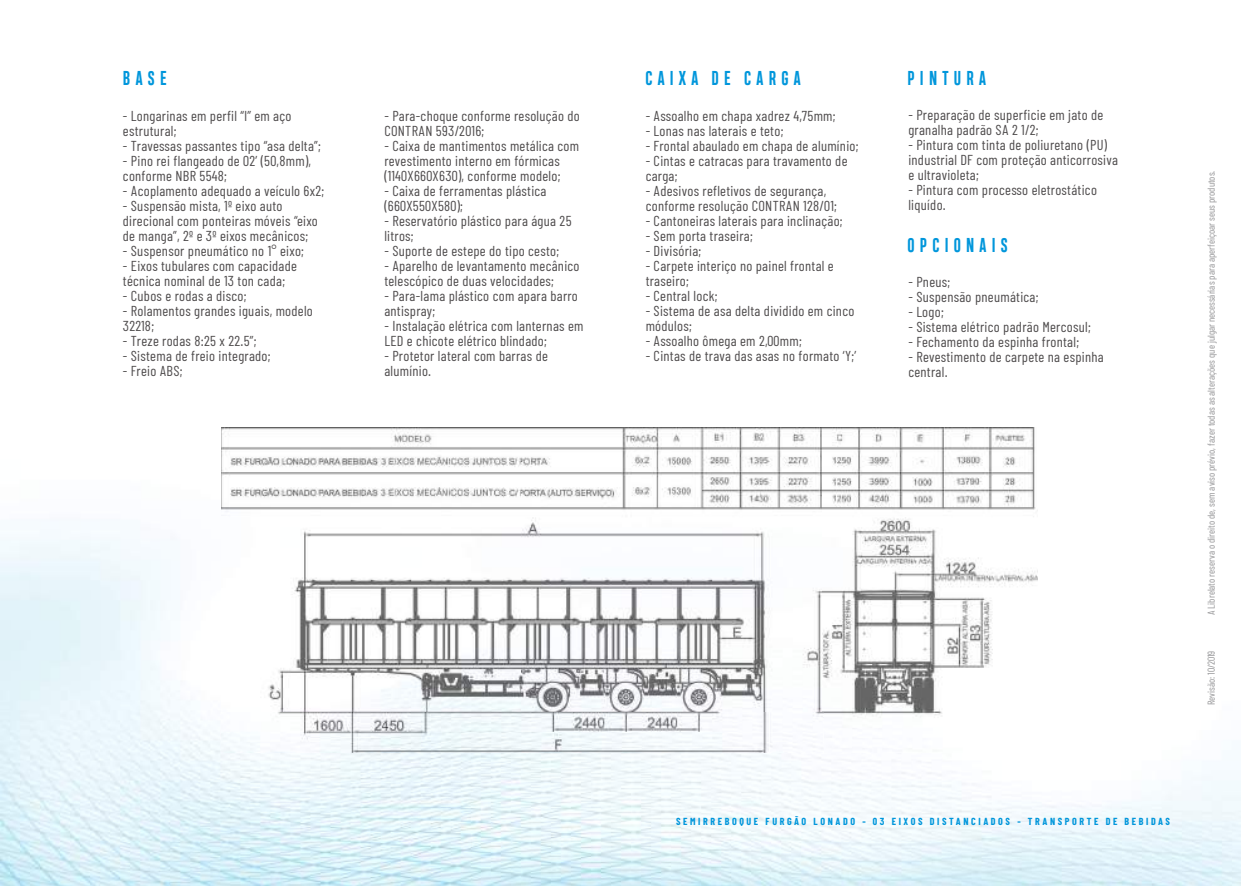
<style>
.page{position:relative;width:1241px;height:886px;background:#fff}
.page>*{position:absolute;margin:0;border:0;box-sizing:border-box;transform-origin:0 0}
.t1{font:700 18.75px "Heading Compressed Pro";letter-spacing:.28em;color:#0096db}
.t2{font:14.38px/15px "Ashley";letter-spacing:.02em;color:#4e4b4c}
.t3{font:10px "Ashley";color:#969698}
.t4{font:700 10px "Ashley";letter-spacing:.26em;color:#0096db}
</style>
<div class="page">
<img style="left:0;top:427px;width:1240px;height:459px">
<img style="left:221px;top:428px;width:816px;height:325px">
<h1 class="t1" style="left:123px;top:67px;width:45px">BASE</h1>
<h1 class="t1" style="left:645px;top:67px;width:157px">CAIXA DE CARGA</h1>
<h1 class="t1" style="left:907px;top:67px;width:80px">PINTURA</h1>
<p class="t2" style="left:123px;top:108px;width:170px">- Longarinas em perfil “l” em aço estrutural;</p>
<p class="t2" style="left:123px;top:138px;width:199px">- Travessas passantes tipo “asa delta”;</p>
<p class="t2" style="left:123px;top:153px;width:189px">- Pino rei flangeado de 02’ (50,8mm), conforme NBR 5548;</p>
<p class="t2" style="left:123px;top:183px;width:203px">- Acoplamento adequado a veículo 6x2;</p>
<p class="t2" style="left:123px;top:198px;width:196px">- Suspensão mista, 1º eixo auto direcional com ponteiras móveis “eixo de manga”, 2º e 3º eixos mecânicos;</p>
<p class="t2" style="left:123px;top:243px;width:182px">- Suspensor pneumático no 1° eixo;</p>
<p class="t2" style="left:123px;top:258px;width:175px">- Eixos tubulares com capacidade técnica nominal de 13 ton cada;</p>
<p class="t2" style="left:123px;top:288px;width:125px">- Cubos e rodas a disco;</p>
<p class="t2" style="left:123px;top:303px;width:191px">- Rolamentos grandes iguais, modelo<br>32218;</p>
<p class="t2" style="left:123px;top:333px;width:135px">- Treze rodas 8:25 x 22.5”;</p>
<p class="t2" style="left:123px;top:348px;width:149px">- Sistema de freio integrado;</p>
<p class="t2" style="left:123px;top:362px;width:61px">- Freio ABS;</p>
<p class="t2" style="left:384px;top:108px;width:197px">- Para-choque conforme resolução do<br>CONTRAN 593/2016;</p>
<p class="t2" style="left:384px;top:138px;width:196px">- Caixa de mantimentos metálica com revestimento interno em fórmicas (1140X660X630), conforme modelo;</p>
<p class="t2" style="left:384px;top:183px;width:164px">- Caixa de ferramentas plástica (660X550X580);</p>
<p class="t2" style="left:384px;top:213px;width:189px">- Reservatório plástico para água 25 litros;</p>
<p class="t2" style="left:384px;top:243px;width:176px">- Suporte de estepe do tipo cesto;</p>
<p class="t2" style="left:384px;top:258px;width:197px">- Aparelho de levantamento mecânico telescópico de duas velocidades;</p>
<p class="t2" style="left:384px;top:288px;width:195px">- Para-lama plástico com apara barro antispray;</p>
<p class="t2" style="left:384px;top:318px;width:200px">- Instalação elétrica com lanternas em<br>LED e chicote elétrico blindado;</p>
<p class="t2" style="left:384px;top:348px;width:165px">- Protetor lateral com barras de alumínio.</p>
<p class="t2" style="left:645px;top:107px;width:191px">- Assoalho em chapa xadrez 4,75mm;</p>
<p class="t2" style="left:645px;top:122px;width:139px">- Lonas nas laterais e teto;</p>
<p class="t2" style="left:645px;top:137px;width:214px">- Frontal abaulado em chapa de alumínio;</p>
<p class="t2" style="left:645px;top:152px;width:203px">- Cintas e catracas para travamento de carga;</p>
<p class="t2" style="left:645px;top:182px;width:193px">- Adesivos refletivos de segurança, conforme resolução CONTRAN 128/01;</p>
<p class="t2" style="left:645px;top:212px;width:198px">- Cantoneiras laterais para inclinação;</p>
<p class="t2" style="left:645px;top:227px;width:109px">- Sem porta traseira;</p>
<p class="t2" style="left:645px;top:242px;width:57px">- Divisória;</p>
<p class="t2" style="left:645px;top:257px;width:190px">- Carpete interiço no painel frontal e traseiro;</p>
<p class="t2" style="left:645px;top:287px;width:73px">- Central lock;</p>
<p class="t2" style="left:645px;top:302px;width:210px">- Sistema de asa delta dividido em cinco módulos;</p>
<p class="t2" style="left:645px;top:332px;width:158px">- Assoalho ômega em 2,00mm;</p>
<p class="t2" style="left:645px;top:347px;width:212px">- Cintas de trava das asas no formato ‘Y;’</p>
<p class="t2" style="left:908px;top:107px;width:196px">- Preparação de superficie em jato de granalha padrão SA 2 1/2;</p>
<p class="t2" style="left:908px;top:137px;width:211px">- Pintura com tinta de poliuretano (PU) industrial DF com proteção anticorrosiva e ultravioleta;</p>
<p class="t2" style="left:908px;top:182px;width:190px">- Pintura com processo eletrostático liquído.</p>
<h1 class="t1" style="left:907px;top:234px;width:102px">OPCIONAIS</h1>
<p class="t2" style="left:908px;top:274px;width:43px">- Pneus;</p>
<p class="t2" style="left:908px;top:289px;width:132px">- Suspensão pneumática;</p>
<p class="t2" style="left:908px;top:304px;width:37px">- Logo;</p>
<p class="t2" style="left:908px;top:319px;width:184px">- Sistema elétrico padrão Mercosul;</p>
<p class="t2" style="left:908px;top:334px;width:172px">- Fechamento da espinha frontal;</p>
<p class="t2" style="left:908px;top:349px;width:197px">- Revestimento de carpete na espinha central.</p>
<p class="t3" style="left:1204px;top:615px;width:446px;rotate:-90deg">A Librelato reserva o direito de, sem aviso prévio, fazer todas as alterações que julgar necessárias para aperfeiçoar seus produtos.</p>
<p class="t3" style="left:1204px;top:705px;width:56px;rotate:-90deg">Revisão: 10/2019</p>
<p class="t4" style="left:676px;top:815px;width:495px">SEMIRREBOQUE FURGÃO LONADO - 03 EIXOS DISTANCIADOS - TRANSPORTE DE BEBIDAS</p>
</div>
